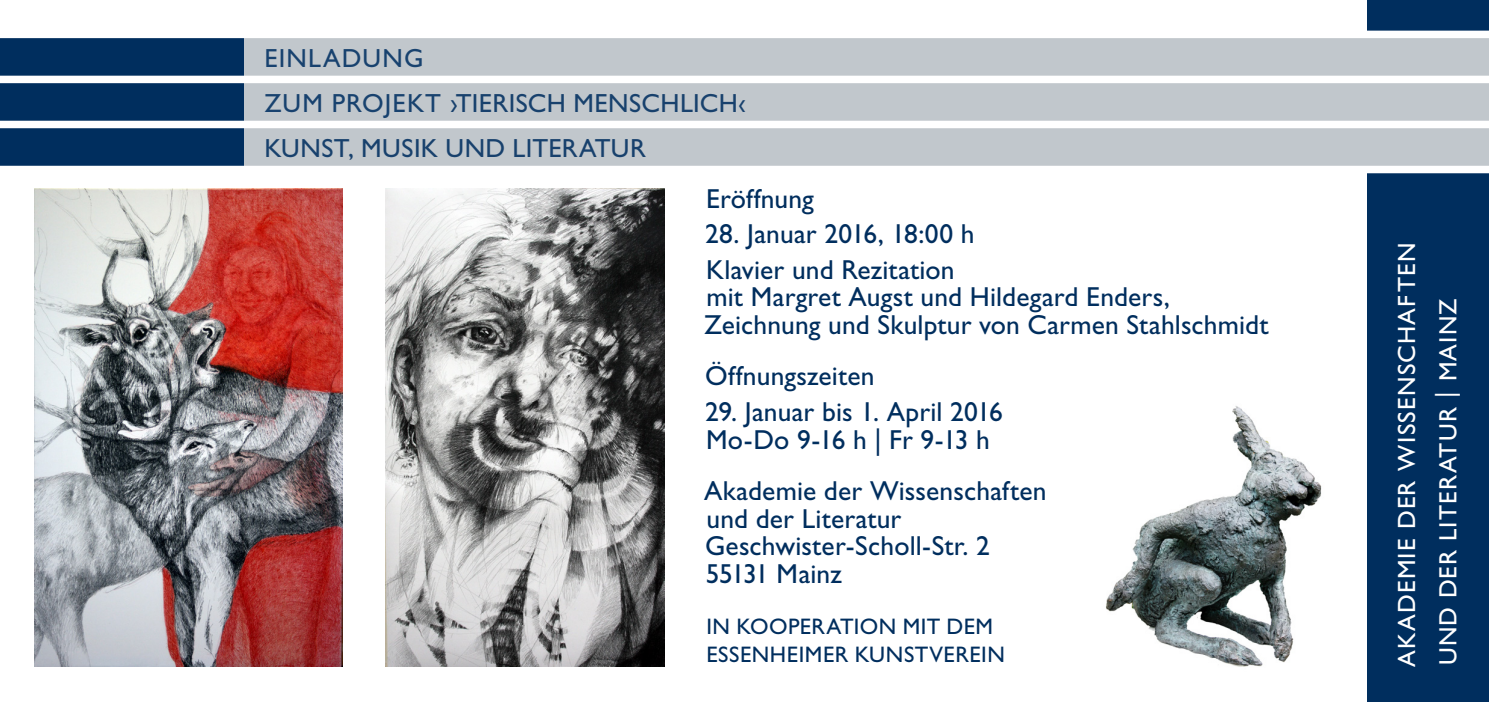
<style>
.page{position:relative;width:1489px;height:702px;background:#fff}
.page>*{position:absolute;margin:0;border:0;box-sizing:border-box;transform-origin:0 0}
.t1{font:27.5px/27.5px "Gill Sans Std";letter-spacing:.005em;color:#002e5e}
.t2{font:26.25px/45px "Gill Sans Std";letter-spacing:.02em;color:#18416d}
.t3{font:25px/41.2px "Gill Sans Std";letter-spacing:.05em;color:#fff}
.t4{font:22.5px/27.5px "Gill Sans Std";letter-spacing:.025em;color:#002e5e}
.s1{color:#18426f}
</style>
<div class="page">
<img style="left:35px;top:188px;width:308px;height:478px">
<img style="left:386px;top:188px;width:278px;height:478px">
<img style="left:1106px;top:406px;width:216px;height:261px">
<div style="left:1367px;top:0;width:121px;height:702px;background:#002e5e"></div>
<div style="left:227px;top:38px;width:1261px;height:128px;background:#c1c7cc"></div>
<div style="left:0;top:37px;width:243px;height:129px;background:#002e5e"></div>
<div style="left:0;top:121px;width:1488px;height:7px;background:#fff"></div>
<div style="left:0;top:76px;width:1488px;height:7px;background:#fff"></div>
<div style="left:0;top:31px;width:1488px;height:7px;background:#fff"></div>
<div style="left:0;top:166px;width:1488px;height:7px;background:#fff"></div>
<p class="t2" style="left:264px;top:36px;width:483px"><span class="s1">EINLADUNG<br>ZUM PROJEKT</span> ›TIERISCH MENSCHLICH‹<br>KUNST, MUSIK UND LITERATUR</p>
<p class="t1" style="left:706px;top:185px;width:109px">Eröffnung</p>
<p class="t1" style="left:705px;top:216px;width:271px;line-height:35.5px">28. Januar 2016, 18:00 h<br>Klavier und Rezitation</p>
<p class="t1" style="left:704px;top:283px;width:566px">mit Margret Augst und Hildegard Enders,<br>Zeichnung und Skulptur von Carmen Stahlschmidt</p>
<p class="t1" style="left:705px;top:362px;width:171px">Öffnungszeiten</p>
<p class="t1" style="left:705px;top:398px;width:299px">29. Januar bis 1. April 2016<br>Mo-Do 9-16 h | Fr 9-13 h</p>
<p class="t1" style="left:704px;top:477px;width:344px">Akademie der Wissenschaften und der Literatur<br>Geschwister-Scholl-Str. 2<br>55131 Mainz</p>
<p class="t4" style="left:706px;top:612px;width:300px">IN KOOPERATION MIT DEM<br>ESSENHEIMER KUNSTVEREIN</p>
<p class="t3" style="left:1386px;top:667px;width:425px;rotate:-90deg">AKADEMIE DER WISSENSCHAFTEN<br>UND DER LITERATUR | MAINZ</p>
</div>
